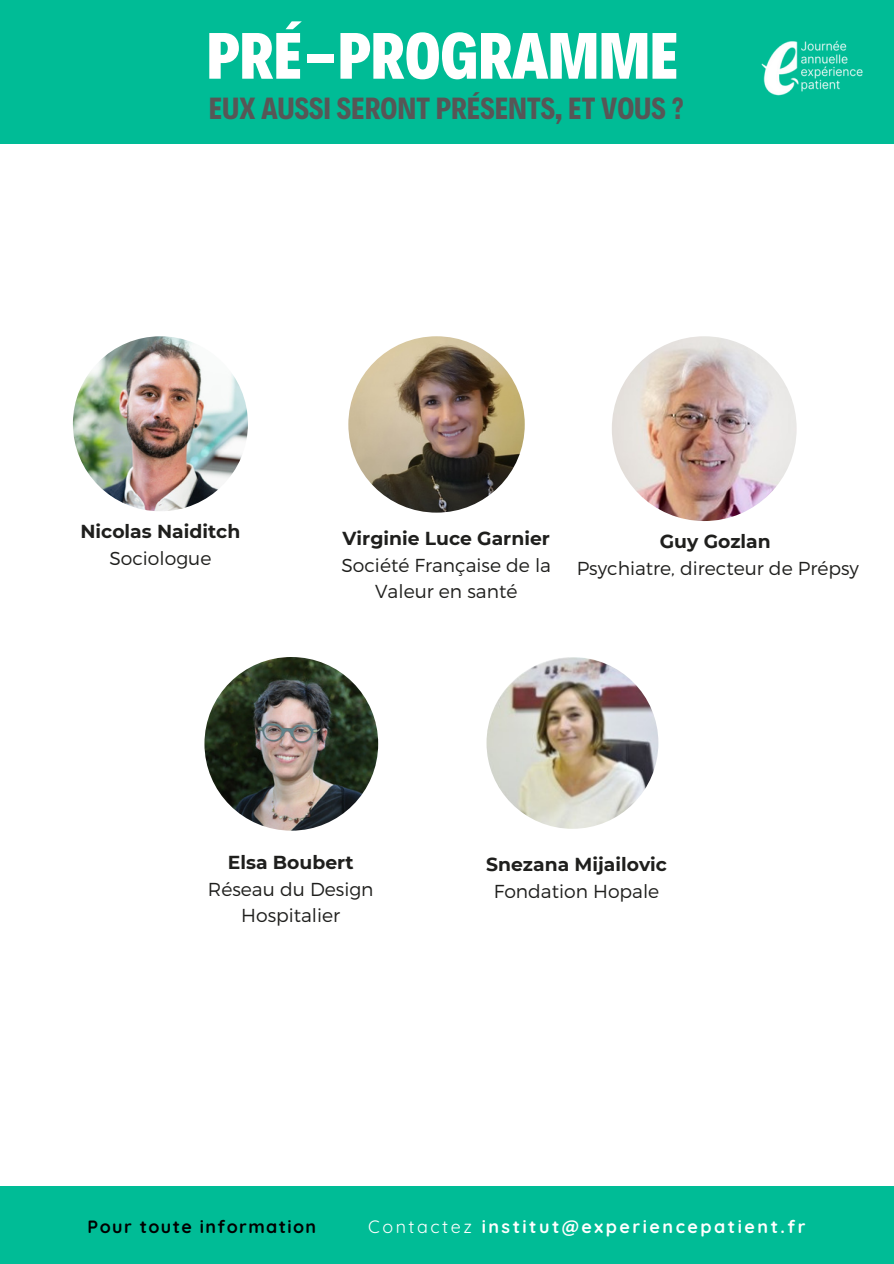
<style>
.page{position:relative;width:894px;height:1264px;background:#fff}
.page>*{position:absolute;margin:0;border:0;box-sizing:border-box;transform-origin:0 0}
.t1{font:800 66.15px "Decalotype";color:#fff}
.t2{font:700 30.9px "Decalotype";color:#575656}
.t3{font:300 18.75px/25.8px "Montserrat";color:#1f1f1d;text-align:center}
.t4{font:700 18.75px "Montserrat";color:#1f1f1d}
.t5{font:700 17.85px "Quicksand";letter-spacing:.14em;color:#fff}
.t6{font:700 17.85px "Quicksand";letter-spacing:.08em;color:#000}
.s1{font-weight:400}
</style>
<div class="page">
<div style="left:0;top:1186px;width:893px;height:77px;background:#00bc96"></div>
<div style="left:0;top:0;width:893px;height:144px;background:#00bc96"></div>
<img style="left:348px;top:336px;width:176px;height:176px;border-radius:50%">
<img style="left:611px;top:336px;width:185px;height:185px;border-radius:50%">
<img style="left:486px;top:657px;width:172px;height:171px;border-radius:50%">
<img style="left:73px;top:336px;width:175px;height:175px;border-radius:50%">
<img style="left:204px;top:657px;width:174px;height:173px;border-radius:50%">
<img style="left:761px;top:40px;width:102px;height:56px">
<p class="t1" style="left:207px;top:12px;width:473px">PRÉ-PROGRAMME</p>
<h1 class="t2" style="left:209px;top:88px;width:476px">EUX AUSSI SERONT PRÉSENTS, ET VOUS ?</h1>
<p class="t4" style="left:80px;top:520px;width:161px">Nicolas Naiditch</p>
<p class="t3" style="left:109px;top:544px;width:103px">Sociologue</p>
<p class="t4" style="left:342px;top:527px;width:209px">Virginie Luce Garnier</p>
<p class="t3" style="left:341px;top:551px;width:211px">Société Française de la<br>Valeur en santé</p>
<p class="t4" style="left:659px;top:529px;width:112px">Guy Gozlan</p>
<p class="t3" style="left:576px;top:554px;width:284px">Psychiatre, directeur de Prépsy</p>
<p class="t4" style="left:228px;top:851px;width:127px">Elsa Boubert</p>
<p class="t3" style="left:208px;top:875px;width:167px">Réseau du Design<br>Hospitalier</p>
<p class="t4" style="left:486px;top:852px;width:182px">Snezana Mijailovic</p>
<p class="t3" style="left:493px;top:877px;width:167px">Fondation Hopale</p>
<p class="t6" style="left:88px;top:1214px;width:230px">Pour toute information</p>
<p class="t5" style="left:368px;top:1214px;width:438px"><span class="s1">Contactez</span> institut@experiencepatient.fr</p>
</div>
